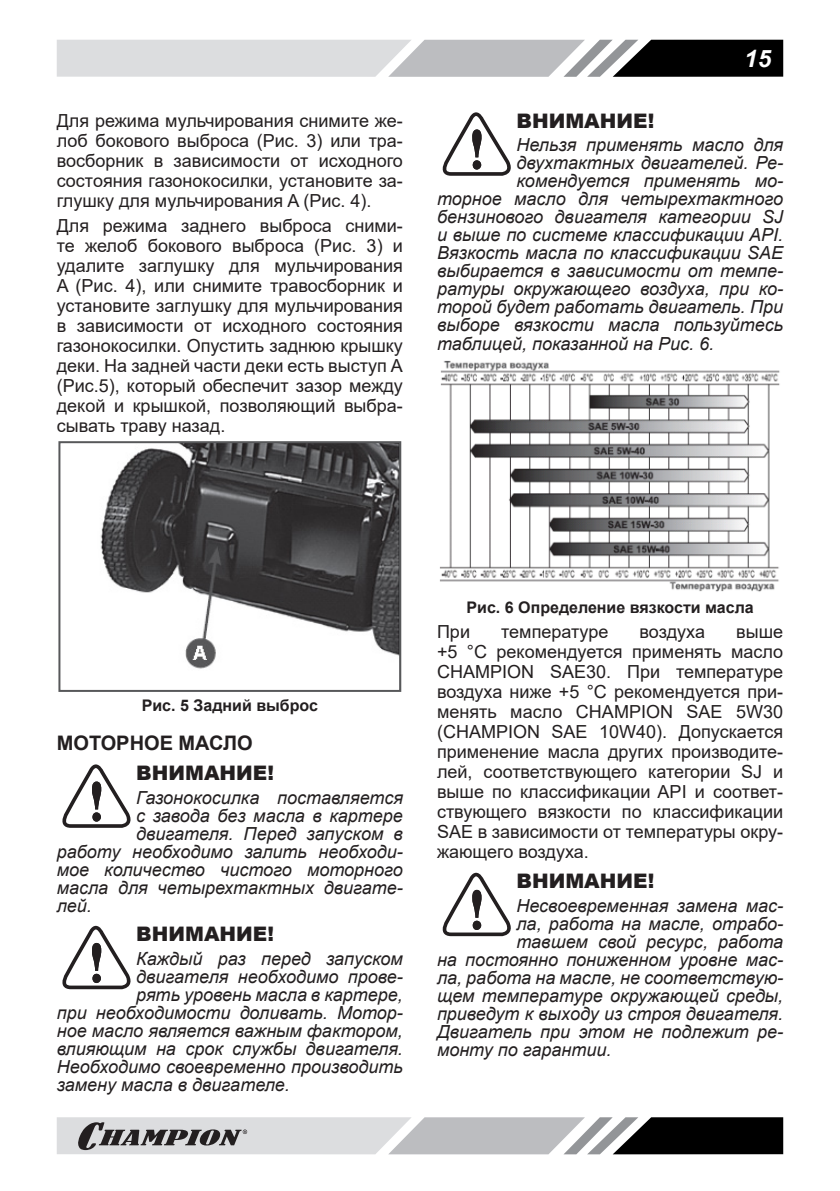
<style>
.page{position:relative;width:840px;height:1191px;background:#fff}
.page>*{position:absolute;margin:0;border:0;box-sizing:border-box;transform-origin:0 0}
.t1{font:italic 700 24px "Arial";color:#fff}
.ВНИМАНИЕ{font:900 20px "Arial";color:#231f20}
.Заголовок2{font:700 20px "Arial";color:#231f20}
.ВНИМАНИЕ_ТЕКСТ{font:italic 18px "Arial";color:#231f20}
.Текст_основной{font:18px/20px "Arial";color:#231f20;text-align:justify}
.РИСУНОК{font:700 16px "Arial";color:#231f20}
</style>
<div class="page">
<svg style="left:57px;top:40px;width:725px;height:37px;background:#a7a8aa"></svg>
<svg style="left:57px;top:1117px;width:725px;height:37px;background:#9c9d9e"></svg>
<img style="left:100px;top:444px;width:298px;height:225px">
<div style="left:58px;top:441px;width:343px;height:251px;border:2px solid #57585a"></div>
<svg style="left:62px;top:764px;width:69px;height:64px"></svg>
<svg style="left:62px;top:926px;width:69px;height:63px"></svg>
<svg style="left:442px;top:112px;width:69px;height:64px"></svg>
<img style="left:440px;top:360px;width:340px;height:232px">
<svg style="left:442px;top:872px;width:69px;height:64px"></svg>
<p class="Текст_основной" style="left:57px;top:110px;width:347px">Для режима мульчирования снимите же&shy;лоб бокового выброса (Рис. 3) или тра&shy;восборник в зависимости от исходного состояния газонокосилки, установите за&shy;глушку для мульчирования A (Рис. 4).</p>
<p class="Текст_основной" style="left:57px;top:216px;width:347px">Для режима заднего выброса сними&shy;те желоб бокового выброса (Рис. 3) и удалите заглушку для мульчирования A (Рис. 4), или снимите травосборник и установите заглушку для мульчирования в зависимости от исходного состояния газонокосилки. Опустить заднюю крышку деки. На задней части деки есть выступ А (Рис.5), который обеспечит зазор между декой и крышкой, позволяющий выбра&shy;сывать траву назад.</p>
<h1 class="t1" style="left:743px;top:42px;width:28px">15</h1>
<p class="ВНИМАНИЕ" style="left:516px;top:106px;width:139px">ВНИМАНИЕ!</p>
<p class="ВНИМАНИЕ_ТЕКСТ" style="left:516px;top:133px;width:268px">Нельзя применять масло для</p>
<p class="ВНИМАНИЕ_ТЕКСТ" style="left:516px;top:151px;width:268px">двухтактных двигателей. Ре-</p>
<p class="ВНИМАНИЕ_ТЕКСТ" style="left:516px;top:169px;width:268px">комендуется применять мо-</p>
<p class="ВНИМАНИЕ_ТЕКСТ" style="left:437px;top:187px;width:347px">торное масло для четырехтактного</p>
<p class="ВНИМАНИЕ_ТЕКСТ" style="left:437px;top:205px;width:347px">бензинового двигателя категории SJ</p>
<p class="ВНИМАНИЕ_ТЕКСТ" style="left:437px;top:223px;width:347px">и выше по системе классификации API.</p>
<p class="ВНИМАНИЕ_ТЕКСТ" style="left:437px;top:241px;width:347px">Вязкость масла по классификации SAE</p>
<p class="ВНИМАНИЕ_ТЕКСТ" style="left:437px;top:259px;width:347px">выбирается в зависимости от темпе-</p>
<p class="ВНИМАНИЕ_ТЕКСТ" style="left:437px;top:277px;width:347px">ратуры окружающего воздуха, при ко-</p>
<p class="ВНИМАНИЕ_ТЕКСТ" style="left:437px;top:295px;width:347px">торой будет работать двигатель. При</p>
<p class="ВНИМАНИЕ_ТЕКСТ" style="left:437px;top:313px;width:347px">выборе вязкости масла пользуйтесь</p>
<p class="ВНИМАНИЕ_ТЕКСТ" style="left:437px;top:331px;width:278px">таблицей, показанной на Рис. 6.</p>
<p class="РИСУНОК" style="left:142px;top:694px;width:178px">Рис. 5 Задний выброс</p>
<p class="Заголовок2" style="left:57px;top:729px;width:197px">МОТОРНОЕ МАСЛО</p>
<p class="ВНИМАНИЕ" style="left:136px;top:758px;width:139px">ВНИМАНИЕ!</p>
<p class="ВНИМАНИЕ_ТЕКСТ" style="left:136px;top:785px;width:268px">Газонокосилка поставляется</p>
<p class="ВНИМАНИЕ_ТЕКСТ" style="left:136px;top:803px;width:268px">с завода без масла в картере</p>
<p class="ВНИМАНИЕ_ТЕКСТ" style="left:136px;top:821px;width:268px">двигателя. Перед запуском в</p>
<p class="ВНИМАНИЕ_ТЕКСТ" style="left:57px;top:839px;width:347px">работу необходимо залить необходи-</p>
<p class="ВНИМАНИЕ_ТЕКСТ" style="left:57px;top:857px;width:347px">мое количество чистого моторного</p>
<p class="ВНИМАНИЕ_ТЕКСТ" style="left:57px;top:875px;width:347px">масла для четырехтактных двигате-</p>
<p class="ВНИМАНИЕ_ТЕКСТ" style="left:57px;top:893px;width:37px">лей.</p>
<p class="ВНИМАНИЕ" style="left:136px;top:919px;width:139px">ВНИМАНИЕ!</p>
<p class="ВНИМАНИЕ_ТЕКСТ" style="left:136px;top:947px;width:268px">Каждый раз перед запуском</p>
<p class="ВНИМАНИЕ_ТЕКСТ" style="left:136px;top:965px;width:268px">двигателя необходимо прове-</p>
<p class="ВНИМАНИЕ_ТЕКСТ" style="left:136px;top:983px;width:268px">рять уровень масла в картере,</p>
<p class="ВНИМАНИЕ_ТЕКСТ" style="left:57px;top:1001px;width:347px">при необходимости доливать. Мотор-</p>
<p class="ВНИМАНИЕ_ТЕКСТ" style="left:57px;top:1019px;width:347px">ное масло является важным фактором,</p>
<p class="ВНИМАНИЕ_ТЕКСТ" style="left:57px;top:1037px;width:347px">влияющим на срок службы двигателя.</p>
<p class="ВНИМАНИЕ_ТЕКСТ" style="left:57px;top:1055px;width:347px">Необходимо своевременно производить</p>
<p class="ВНИМАНИЕ_ТЕКСТ" style="left:57px;top:1073px;width:234px">замену масла в двигателе.</p>
<p class="РИСУНОК" style="left:466px;top:596px;width:288px">Рис. 6 Определение вязкости масла</p>
<p class="Текст_основной" style="left:437px;top:622px;width:35px">При</p>
<p class="Текст_основной" style="left:501px;top:622px;width:109px">температуре</p>
<p class="Текст_основной" style="left:639px;top:622px;width:67px">воздуха</p>
<p class="Текст_основной" style="left:437px;top:622px;width:347px;text-indent:299px">выше +5 °C рекомендуется применять масло CHAMPION SAE30. При температуре воздуха ниже +5 °C рекомендуется при&shy;менять масло CHAMPION SAE 5W30 (CHAMPION SAE 10W40). Допускается применение масла других производите&shy;лей, соответствующего категории SJ и выше по классификации API и соответ&shy;ствующего вязкости по классификации SAE в зависимости от температуры окру&shy;жающего воздуха.</p>
<p class="ВНИМАНИЕ" style="left:516px;top:866px;width:139px">ВНИМАНИЕ!</p>
<p class="ВНИМАНИЕ_ТЕКСТ" style="left:516px;top:894px;width:268px">Несвоевременная замена мас-</p>
<p class="ВНИМАНИЕ_ТЕКСТ" style="left:516px;top:912px;width:268px">ла, работа на масле, отрабо-</p>
<p class="ВНИМАНИЕ_ТЕКСТ" style="left:516px;top:930px;width:268px">тавшем свой ресурс, работа</p>
<p class="ВНИМАНИЕ_ТЕКСТ" style="left:437px;top:948px;width:347px">на постоянно пониженном уровне мас-</p>
<p class="ВНИМАНИЕ_ТЕКСТ" style="left:437px;top:966px;width:347px">ла, работа на масле, не соответствую-</p>
<p class="ВНИМАНИЕ_ТЕКСТ" style="left:437px;top:984px;width:347px">щем температуре окружающей среды,</p>
<p class="ВНИМАНИЕ_ТЕКСТ" style="left:437px;top:1002px;width:347px">приведут к выходу из строя двигателя.</p>
<p class="ВНИМАНИЕ_ТЕКСТ" style="left:437px;top:1020px;width:347px">Двигатель при этом не подлежит ре-</p>
<p class="ВНИМАНИЕ_ТЕКСТ" style="left:437px;top:1038px;width:176px">монту по гарантии.</p>
</div>
